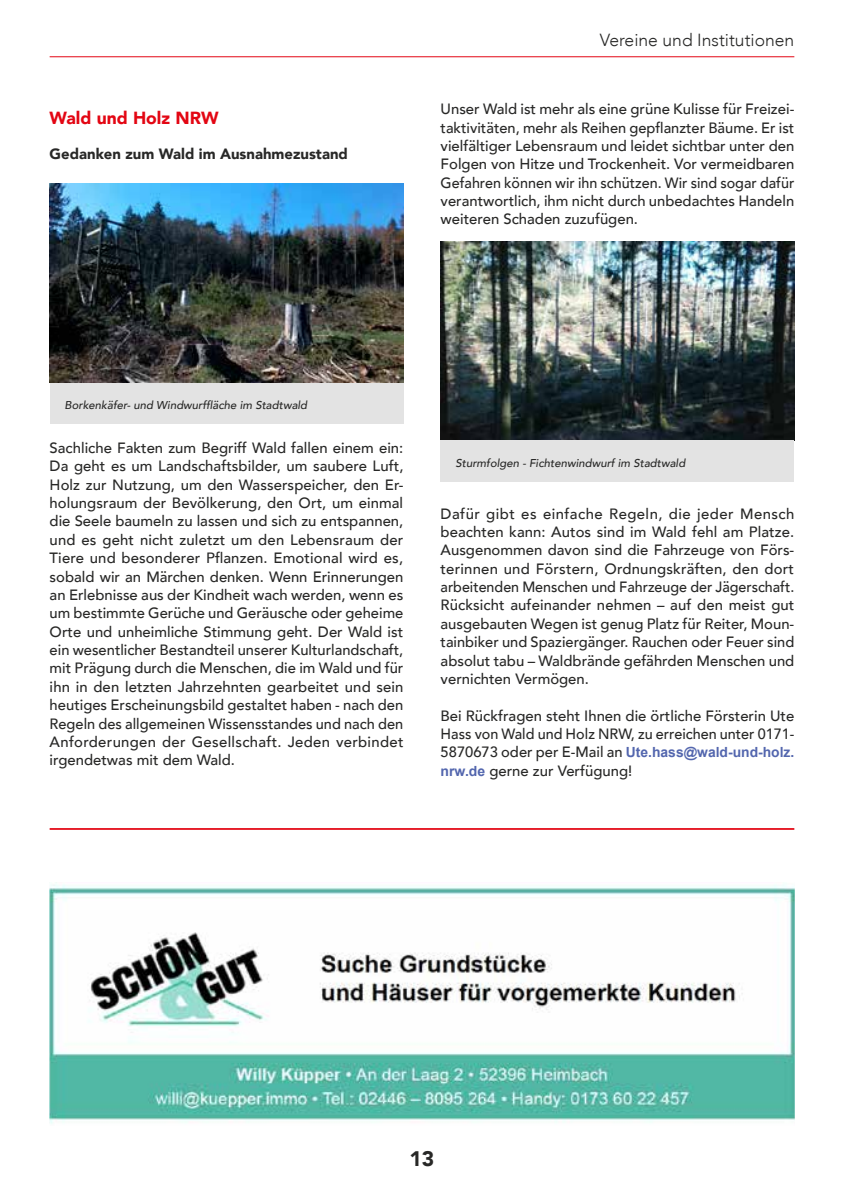
<style>
.page{position:relative;width:844px;height:1191px;background:#fff}
.page>*{position:absolute;margin:0;border:0;box-sizing:border-box;transform-origin:0 0}
.t1{font:900 21px "Avenir";color:#282827}
.t2{font:300 17.5px "Avenir";color:#282827}
.t3{font:900 17.5px "Avenir";color:#e30613}
.t4{font:500 14.88px/18.4px "Avenir";color:#282827;text-align:justify}
.t5{font:900 14.88px "Avenir";color:#282827}
.t6{font:700 14px "Arial";color:#5366ae}
.t7{font:italic 500 11.38px "Avenir";color:#282827}
.s1{font-family:"Avenir";font-weight:500;font-size:14.88px;color:#282827}
.s2{font-family:"Arial";font-weight:700;font-size:14px;color:#5366ae}
</style>
<div class="page">
<hr style="left:50px;top:56px;width:744px;height:1px;background:#e30613">
<div style="left:50px;top:383px;width:353px;height:41px;background:#e3e3e3"></div>
<img style="left:50px;top:184px;width:353px;height:199px">
<img style="left:440px;top:241px;width:354px;height:199px">
<div style="left:440px;top:440px;width:354px;height:41px;background:#e3e3e3"></div>
<img style="left:50px;top:882px;width:744px;height:242px">
<hr style="left:50px;top:828px;width:744px;height:2px;background:#e30613">
<p class="t2" style="left:599px;top:30px;width:196px">Vereine und Institutionen</p>
<p class="t3" style="left:50px;top:103px;width:170px">Wald und Holz NRW</p>
<p class="t4" style="left:440px;top:99px;width:355px">Unser Wald ist mehr als eine grüne Kulisse für Freizei&shy;taktivitäten, mehr als Reihen gepflanzter Bäume. Er ist vielfältiger Lebensraum und leidet sichtbar unter den Folgen von Hitze und Trockenheit. Vor vermeidbaren Gefahren können wir ihn schützen. Wir sind sogar dafür verantwortlich, ihm nicht durch unbedachtes Handeln weiteren Schaden zuzufügen.</p>
<p class="t5" style="left:50px;top:141px;width:300px">Gedanken zum Wald im Ausnahmezustand</p>
<p class="t7" style="left:64px;top:398px;width:244px">Borkenkäfer- und Windwurffläche im Stadtwald</p>
<p class="t4" style="left:50px;top:438px;width:355px">Sachliche Fakten zum Begriff Wald fallen einem ein:<br>Da geht es um Landschaftsbilder, um saubere Luft, Holz zur Nutzung, um den Wasserspeicher, den Er&shy;holungsraum der Bevölkerung, den Ort, um einmal die Seele baumeln zu lassen und sich zu entspannen, und es geht nicht zuletzt um den Lebensraum der Tiere und besonderer Pflanzen. Emotional wird es, sobald wir an Märchen denken. Wenn Erinnerungen an Erlebnisse aus der Kindheit wach werden, wenn es um bestimmte Gerüche und Geräusche oder geheime Orte und unheimliche Stimmung geht. Der Wald ist ein wesentlicher Bestandteil unserer Kulturlandschaft, mit Prägung durch die Menschen, die im Wald und für ihn in den letzten Jahrzehnten gearbeitet und sein heutiges Erscheinungsbild gestaltet haben - nach den Regeln des allgemeinen Wissensstandes und nach den Anforderungen der Gesellschaft. Jeden verbindet irgendetwas mit dem Wald.</p>
<p class="t7" style="left:455px;top:456px;width:231px">Sturmfolgen - Fichtenwindwurf im Stadtwald</p>
<p class="t4" style="left:440px;top:503px;width:355px">Dafür gibt es einfache Regeln, die jeder Mensch beachten kann: Autos sind im Wald fehl am Platze.<br>Ausgenommen davon sind die Fahrzeuge von Förs&shy;terinnen und Förstern, Ordnungskräften, den dort arbeitenden Menschen und Fahrzeuge der Jägerschaft.<br>Rücksicht aufeinander nehmen – auf den meist gut ausgebauten Wegen ist genug Platz für Reiter, Moun&shy;tainbiker und Spaziergänger. Rauchen oder Feuer sind absolut tabu – Waldbrände gefährden Menschen und vernichten Vermögen.</p>
<p class="t4" style="left:440px;top:705px;width:355px">Bei Rückfragen steht Ihnen die örtliche Försterin Ute<br>Hass von Wald und Holz NRW, zu erreichen unter 0171-</p>
<p class="t6" style="left:440px;top:743px;width:355px"><span class="s1">5870673 oder per E-Mail an</span> Ute.hass@wald-und-holz.</p>
<p class="t4" style="left:440px;top:760px;width:193px"><span class="s2">nrw.de</span> gerne zur Verfügung!</p>
<h1 class="t1" style="left:409px;top:1140px;width:26px">13</h1>
</div>
